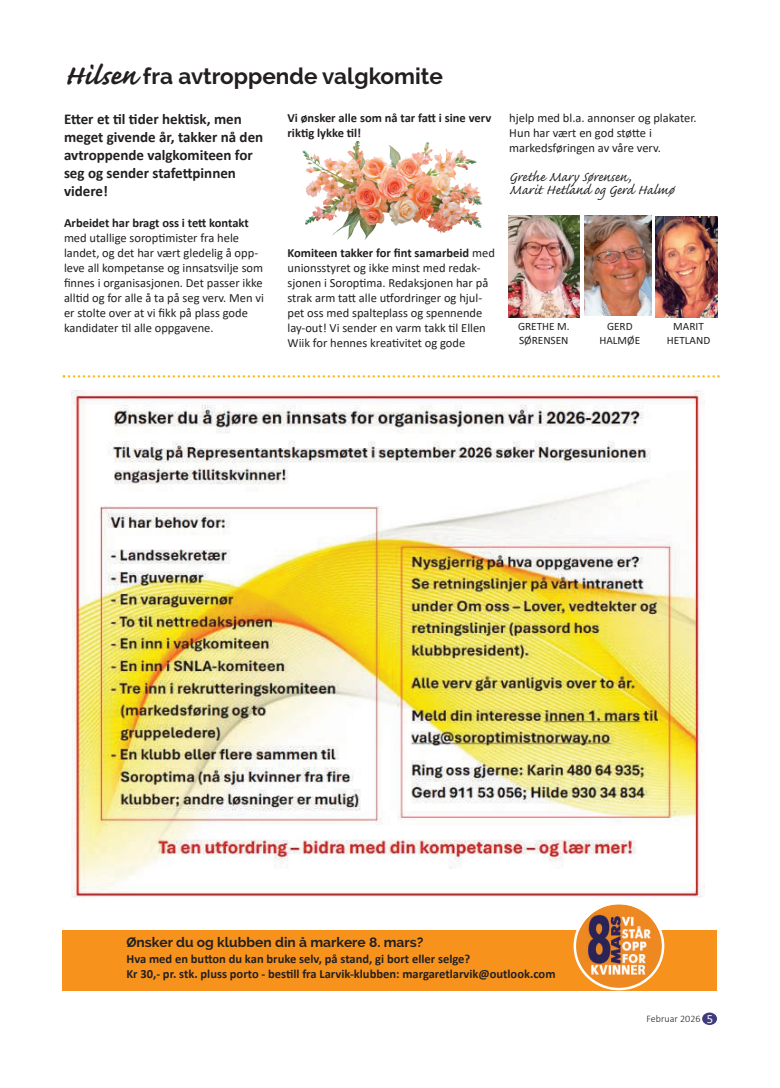
<style>
.page{position:relative;width:780px;height:1088px;background:#fff}
.page>*{position:absolute;margin:0;border:0;box-sizing:border-box;transform-origin:0 0}
.t1{font:700 22.5px "Raleway";color:#231f20}
.t2{font:17.5px/13.5px "Caflisch Script";color:#231f20}
.t3{font:700 15px/18px "Calibri";color:#231f20}
.t4{font:700 13.75px "Raleway";color:#231f20}
.t5{font:12.5px/15px "Calibri";color:#231f20}
.t6{font:700 12.5px/15px "Calibri";color:#231f20}
.t7{font:11.25px/13.5px "Calibri";color:#231f20;text-align:center}
.t8{font:300 10px "Calibri";color:#231f20}
.s1{font-family:"Caflisch Script";font-size:35px}
.s2{font-weight:700}
.s3{font-weight:400;font-size:12.5px;color:#fff}
</style>
<div class="page">
<div style="left:702px;top:1012px;width:15px;height:13px;background:#403a7f;border-radius:50%"></div>
<img style="left:508px;top:215px;width:71px;height:102px">
<img style="left:585px;top:216px;width:66px;height:100px">
<img style="left:655px;top:216px;width:62px;height:101px">
<img style="left:302px;top:142px;width:181px;height:98px">
<svg style="left:63px;top:375px;width:656px;height:3px"></svg>
<img style="left:71px;top:391px;width:633px;height:507px">
<div style="left:63px;top:930px;width:654px;height:60px;background:#f7931d"></div>
<svg style="left:573px;top:904px;width:91px;height:86px"></svg>
<h1 class="t1" style="left:64px;top:63px;width:380px"><span class="s1">Hilsen</span> fra avtroppende valgkomite</h1>
<p class="t3" style="left:64px;top:111px;width:201px">Etter et til tider hektisk, men meget givende år, takker nå den avtroppende valgkomiteen for seg og sender stafettpinnen videre!</p>
<p class="t6" style="left:64px;top:216px;width:186px">Arbeidet har bragt oss i tett kontakt</p>
<p class="t5" style="left:64px;top:231px;width:201px">med utallige soroptimister fra hele landet, og det har vært gledelig å opp&shy;leve all kompetanse og innsatsvilje som finnes i organisasjonen. Det passer ikke alltid og for alle å ta på seg verv. Men vi er stolte over at vi fikk på plass gode kandidater til alle oppgavene.</p>
<p class="t6" style="left:287px;top:111px;width:205px">Vi ønsker alle som nå tar fatt i sine verv riktig lykke til!</p>
<p class="t5" style="left:287px;top:246px;width:209px"><span class="s2">Komiteen takker for fint samarbeid</span> med unionsstyret og ikke minst med redak&shy;sjonen i Soroptima. Redaksjonen har på strak arm tatt alle utfordringer og hjul&shy;pet oss med spalteplass og spennende lay-out! Vi sender en varm takk til Ellen Wiik for hennes kreativitet og gode</p>
<p class="t5" style="left:509px;top:112px;width:189px">hjelp med bl.a. annonser og plakater.<br>Hun har vært en god støtte i markedsføringen av våre verv.</p>
<h2 class="t2" style="left:509px;top:172px;width:166px">Grethe Mary Sørensen,<br>Marit Hetland og Gerd Halmø</h2>
<p class="t7" style="left:518px;top:321px;width:53px;text-align:left">GRETHE M.<br>SØRENSEN</p>
<p class="t7" style="left:599px;top:321px;width:42px">GERD<br>HALMØE</p>
<p class="t7" style="left:666px;top:321px;width:45px">MARIT<br>HETLAND</p>
<p class="t4" style="left:126px;top:934px;width:299px">Ønsker du og klubben din å markere 8. mars?</p>
<p class="t6" style="left:126px;top:953px;width:430px">Hva med en button du kan bruke selv, på stand, gi bort eller selge?<br>Kr 30,- pr. stk. pluss porto - bestill fra Larvik-klubben: margaretlarvik@outlook.com</p>
<p class="t8" style="left:646px;top:1014px;width:68px">Februar 2026 <span class="s3">5</span></p>
</div>
